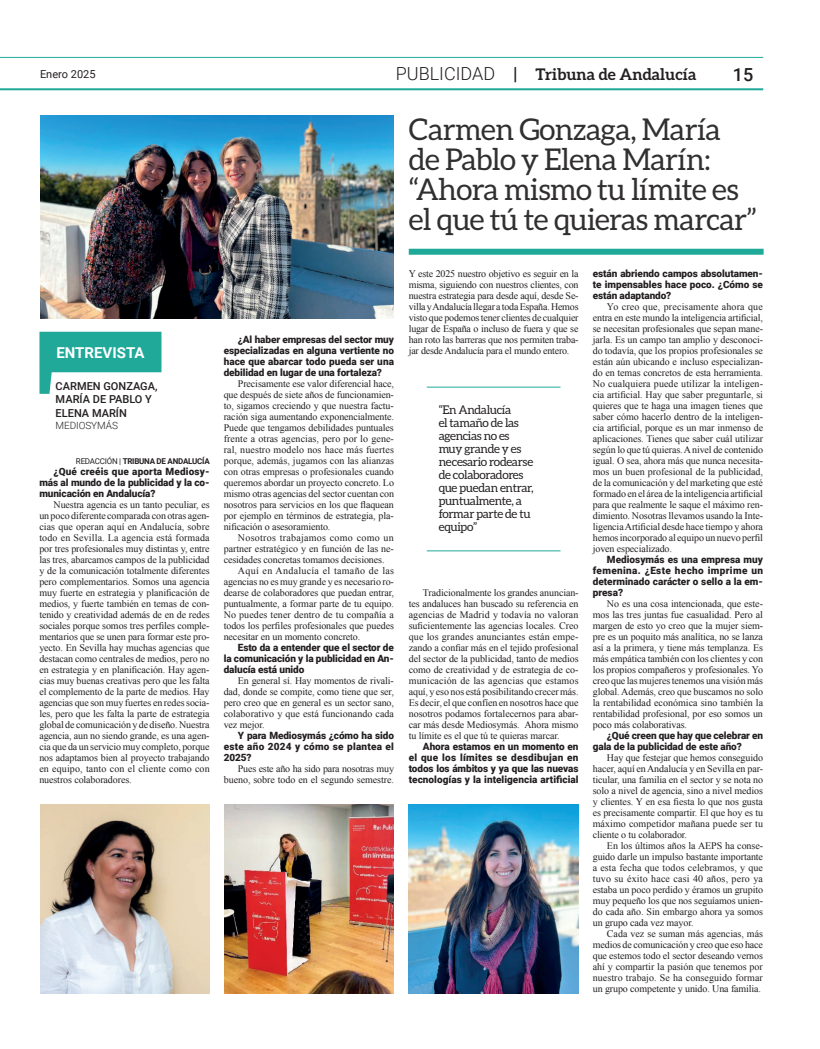
<style>
.page{position:relative;width:820px;height:1049px;background:#fff}
.page>*{position:absolute;margin:0;border:0;box-sizing:border-box;transform-origin:0 0}
.t1{font:30px/30px "Aleo";letter-spacing:-.02em;color:#312f30}
.t2{font:500 18px "Roboto";color:#231f20}
.t3{font:700 16px "Aleo";color:#231f20}
.t4{font:700 15px "Roboto";color:#fff}
.t5{font:12px/13px "Aleo";letter-spacing:-.03em;color:#231f20}
.t6{font:500 11px/13.2px "Roboto";color:#231f20}
.t7{font:11px "Roboto";color:#231f20}
.t8{font:10px/11px "Times New Roman";letter-spacing:-.01em;color:#231f20;text-align:justify}
.t9{font:900 10px/11px "Roboto";letter-spacing:-.01em;color:#231f20;text-align:justify}
.t10{font:10px "Times New Roman";letter-spacing:.01em;color:#231f20}
.t11{font:10px "Times New Roman";letter-spacing:.025em;color:#231f20}
.t12{font:10px "Times New Roman";letter-spacing:.03em;color:#231f20}
.t13{font:300 10px "Roboto";letter-spacing:-.01em;color:#231f20}
.t14{font:700 8px "Roboto";letter-spacing:-.03em;color:#231f20}
.s1{font-family:"Roboto";font-weight:300;font-size:18px}
.s2{font-family:"Roboto";font-weight:500;font-size:18px}
.s3{font-weight:400}
</style>
<div class="page">
<hr style="left:0;top:88px;width:763px;height:2px;background:#1fa999">
<hr style="left:0;top:57px;width:763px;height:1px;background:#1fa999">
<svg style="left:39px;top:332px;width:122px;height:62px"></svg>
<div style="left:408px;top:249px;width:355px;height:6px;background:#1fa999"></div>
<hr style="left:426px;top:387px;width:134px;height:1px;background:#1fa999">
<hr style="left:426px;top:550px;width:134px;height:1px;background:#1fa999">
<img style="left:40px;top:115px;width:354px;height:203px">
<img style="left:40px;top:805px;width:169px;height:188px">
<img style="left:224px;top:805px;width:169px;height:188px">
<img style="left:408px;top:805px;width:170px;height:188px">
<p class="t7" style="left:40px;top:66px;width:57px">Enero 2025</p>
<h3 class="t3" style="left:395px;top:65px;width:302px"><span class="s1">PUBLICIDAD</span> <span class="s2">|</span> Tribuna de Andalucía</h3>
<h2 class="t2" style="left:732px;top:62px;width:22px">15</h2>
<h3 class="t4" style="left:56px;top:342px;width:90px">ENTREVISTA</h3>
<p class="t6" style="left:56px;top:379px;width:103px">CARMEN GONZAGA,<br>MARÍA DE PABLO Y<br>ELENA MARÍN</p>
<p class="t13" style="left:56px;top:418px;width:64px">MEDIOSYMÁS</p>
<p class="t14" style="left:76px;top:455px;width:135px"><span class="s3">REDACCIÓN |</span> TRIBUNA DE ANDALUCÍA</p>
<p class="t9" style="left:39px;top:465px;width:172px;text-indent:14px">¿Qué creéis que aporta Mediosy&shy;más al mundo de la publicidad y la co&shy;municación en Andalucía?</p>
<p class="t8" style="left:39px;top:499px;width:172px;text-indent:14px">Nuestra agencia es un tanto peculiar, es un poco diferente comparada con otras agen&shy;cias que operan aquí en Andalucía, sobre todo en Sevilla. La agencia está formada por tres profesionales muy distintas y, entre las tres, abarcamos campos de la publicidad y de la comunicación totalmente diferentes pero complementarios. Somos una agencia muy fuerte en estrategia y planificación de medios, y fuerte también en temas de con&shy;tenido y creatividad además de en de redes sociales porque somos tres perfiles comple&shy;mentarios que se unen para formar este pro&shy;yecto. En Sevilla hay muchas agencias que destacan como centrales de medios, pero no en estrategia y en planificación. Hay agen&shy;cias muy buenas creativas pero que les falta el complemento de la parte de medios. Hay agencias que son muy fuertes en redes socia&shy;les, pero que les falta la parte de estrategia global de comunicación y de diseño. Nuestra agencia, aun no siendo grande, es una agen&shy;cia que da un servicio muy completo, porque nos adaptamos bien al proyecto trabajando en equipo, tanto con el cliente como con nuestros colaboradores.</p>
<p class="t9" style="left:224px;top:333px;width:172px;text-indent:14px">¿Al haber empresas del sector muy especializadas en alguna vertiente no hace que abarcar todo pueda ser una debilidad en lugar de una fortaleza?</p>
<p class="t8" style="left:224px;top:378px;width:172px;text-indent:14px">Precisamente ese valor diferencial hace, que después de siete años de funcionamien&shy;to, sigamos creciendo y que nuestra factu&shy;ración siga aumentando exponencialmente.<br>Puede que tengamos debilidades puntuales frente a otras agencias, pero por lo gene&shy;ral, nuestro modelo nos hace más fuertes porque, además, jugamos con las alianzas con otras empresas o profesionales cuando queremos abordar un proyecto concreto. Lo mismo otras agencias del sector cuentan con nosotros para servicios en los que flaquean por ejemplo en términos de estrategia, pla&shy;nificación o asesoramiento.</p>
<p class="t11" style="left:238px;top:531px;width:157px">Nosotros trabajamos como como un</p>
<p class="t8" style="left:224px;top:543px;width:172px">partner estratégico y en función de las ne-</p>
<p class="t8" style="left:224px;top:554px;width:162px">cesidades concretas tomamos decisiones.</p>
<p class="t12" style="left:238px;top:564px;width:157px">Aquí en Andalucía el tamaño de las</p>
<p class="t8" style="left:224px;top:576px;width:172px">agencias no es muy grande y es necesario ro-</p>
<p class="t8" style="left:224px;top:587px;width:172px">dearse de colaboradores que puedan entrar,</p>
<p class="t8" style="left:224px;top:598px;width:172px">puntualmente, a formar parte de tu equipo.</p>
<p class="t10" style="left:224px;top:608px;width:172px">No puedes tener dentro de tu compañía a</p>
<p class="t8" style="left:224px;top:620px;width:172px">todos los perfiles profesionales que puedes</p>
<p class="t8" style="left:224px;top:631px;width:138px">necesitar en un momento concreto.</p>
<p class="t9" style="left:224px;top:641px;width:172px;text-indent:14px">Esto da a entender que el sector de la comunicación y la publicidad en An&shy;dalucía está unido</p>
<p class="t8" style="left:224px;top:675px;width:172px;text-indent:14px">En general sí. Hay momentos de rivali&shy;dad, donde se compite, como tiene que ser, pero creo que en general es un sector sano, colaborativo y que está funcionando cada vez mejor.</p>
<p class="t9" style="left:224px;top:729px;width:172px;text-indent:14px">Y para Mediosymás ¿cómo ha sido este año 2024 y cómo se plantea el 2025?</p>
<p class="t8" style="left:224px;top:763px;width:172px;text-align:right">Pues este año ha sido para nosotras muy bueno, sobre todo en el segundo semestre.</p>
<h1 class="t1" style="left:408px;top:113px;width:349px">Carmen Gonzaga, María de Pablo y Elena Marín: “Ahora mismo tu límite es el que tú te quieras marcar”</h1>
<p class="t8" style="left:408px;top:268px;width:171px">Y este 2025 nuestro objetivo es seguir en la misma, siguiendo con nuestros clientes, con nuestra estrategia para desde aquí, desde Se&shy;villa y Andalucía llegar a toda España. Hemos visto que podemos tener clientes de cualquier lugar de España o incluso de fuera y que se han roto las barreras que nos permiten traba&shy;jar desde Andalucía para el mundo entero.</p>
<p class="t5" style="left:438px;top:403px;width:96px">“En Andalucía<br>el tamaño de las agencias no es muy grande y es necesario rodearse de colaboradores que puedan entrar, puntualmente, a formar parte de tu equipo”</p>
<p class="t8" style="left:408px;top:587px;width:171px;text-indent:14px">Tradicionalmente los grandes anuncian&shy;tes andaluces han buscado su referencia en agencias de Madrid y todavía no valoran suficientemente las agencias locales. Creo que los grandes anunciantes están empe&shy;zando a confiar más en el tejido profesional del sector de la publicidad, tanto de medios como de creatividad y de estrategia de co&shy;municación de las agencias que estamos aquí, y eso nos está posibilitando crecer más.<br>Es decir, el que confíen en nosotros hace que nosotros podamos fortalecernos para abar&shy;car más desde Mediosymás. Ahora mismo tu límite es el que tú te quieras marcar.</p>
<p class="t9" style="left:408px;top:740px;width:171px;text-indent:14px">Ahora estamos en un momento en el que los límites se desdibujan en todos los ámbitos y ya que las nuevas tecnologías y la inteligencia artificial</p>
<p class="t9" style="left:592px;top:267px;width:172px">están abriendo campos absolutamen&shy;te impensables hace poco. ¿Cómo se están adaptando?</p>
<p class="t8" style="left:592px;top:301px;width:172px;text-indent:14px">Yo creo que, precisamente ahora que entra en este mundo la inteligencia artificial, se necesitan profesionales que sepan mane&shy;jarla. Es un campo tan amplio y desconoci&shy;do todavía, que los propios profesionales se están aún ubicando e incluso especializan&shy;do en temas concretos de esta herramienta.<br>No cualquiera puede utilizar la inteligen&shy;cia artificial. Hay que saber preguntarle, si quieres que te haga una imagen tienes que saber cómo hacerlo dentro de la inteligen&shy;cia artificial, porque es un mar inmenso de aplicaciones. Tienes que saber cuál utilizar según lo que tú quieras. A nivel de contenido igual. O sea, ahora más que nunca necesita&shy;mos un buen profesional de la publicidad, de la comunicación y del marketing que esté formado en el área de la inteligencia artificial para que realmente le saque el máximo ren&shy;dimiento. Nosotras llevamos usando la Inte&shy;ligencia Artificial desde hace tiempo y ahora hemos incorporado al equipo un nuevo perfil joven especializado.</p>
<p class="t9" style="left:592px;top:553px;width:172px;text-indent:14px">Mediosymás es una empresa muy femenina. ¿Este hecho imprime un determinado carácter o sello a la em&shy;presa?</p>
<p class="t8" style="left:592px;top:598px;width:172px;text-indent:14px">No es una cosa intencionada, que este&shy;mos las tres juntas fue casualidad. Pero al margen de esto yo creo que la mujer siem&shy;pre es un poquito más analítica, no se lanza así a la primera, y tiene más templanza. Es más empática también con los clientes y con los propios compañeros y profesionales. Yo creo que las mujeres tenemos una visión más global. Además, creo que buscamos no solo la rentabilidad económica sino también la rentabilidad profesional, por eso somos un poco más colaborativas.</p>
<p class="t9" style="left:592px;top:729px;width:172px;text-indent:14px">¿Qué creen que hay que celebrar en gala de la publicidad de este año?</p>
<p class="t8" style="left:592px;top:752px;width:172px;text-indent:14px">Hay que festejar que hemos conseguido hacer, aquí en Andalucía y en Sevilla en par&shy;ticular, una familia en el sector y se nota no solo a nivel de agencia, sino a nivel medios y clientes. Y en esa fiesta lo que nos gusta es precisamente compartir. El que hoy es tu máximo competidor mañana puede ser tu cliente o tu colaborador.</p>
<p class="t8" style="left:592px;top:840px;width:172px;text-indent:14px">En los últimos años la AEPS ha conse&shy;guido darle un impulso bastante importante a esta fecha que todos celebramos, y que tuvo su éxito hace casi 40 años, pero ya estaba un poco perdido y éramos un grupito muy pequeño los que nos seguíamos unien&shy;do cada año. Sin embargo ahora ya somos un grupo cada vez mayor.</p>
<p class="t8" style="left:592px;top:928px;width:172px;text-indent:14px">Cada vez se suman más agencias, más medios de comunicación y creo que eso hace que estemos todo el sector deseando vernos ahí y compartir la pasión que tenemos por nuestro trabajo. Se ha conseguido formar un grupo competente y unido. Una familia.</p>
</div>
